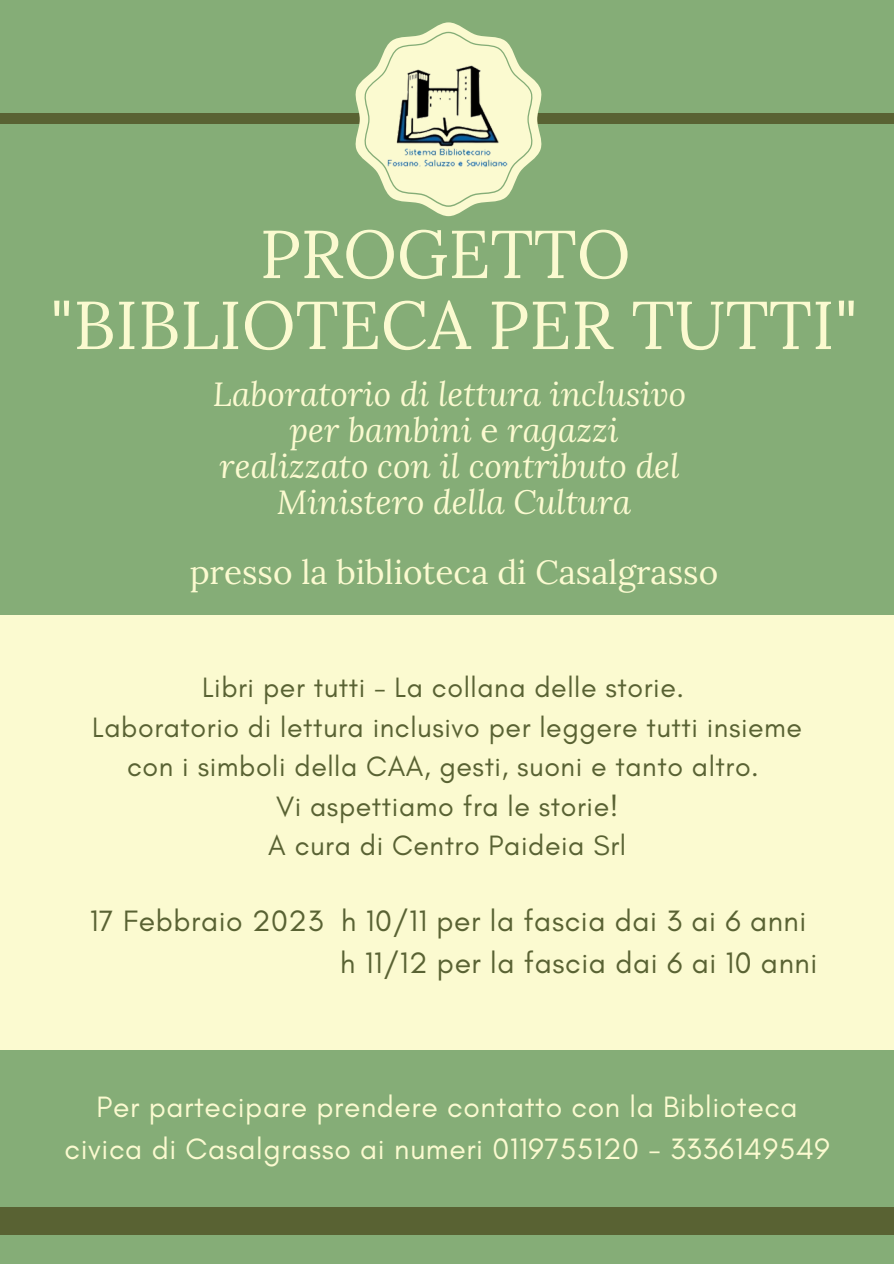
<style>
.page{position:relative;width:894px;height:1264px;background:#fff}
.page>*{position:absolute;margin:0;border:0;box-sizing:border-box;transform-origin:0 0}
.t1{font:67.5px/70.9px "Lora";color:#fbfad0;text-align:center}
.t2{font:italic 33.3px/36px "Lora";color:#fbfad0;text-align:center}
.t3{font:33.3px "Lora";color:#fbfad0}
.t4{font:30px/41.7px "Glacial Indifference";letter-spacing:.02em;color:#fbfad0;text-align:center}
.t5{font:30px/41.7px "Glacial Indifference";letter-spacing:.02em;color:#596233}
.t6{font:28.5px/39.5px "Glacial Indifference";letter-spacing:.02em;color:#596233;text-align:center}
.s1{font-style:normal}
</style>
<div class="page">
<div style="left:0;top:0;width:893px;height:1263px;background:#85ad77"></div>
<div style="left:0;top:614px;width:893px;height:435px;background:#fbfad0"></div>
<div style="left:0;top:114px;width:893px;height:10px;background:#596233"></div>
<svg style="left:355px;top:22px;width:186px;height:194px"></svg>
<div style="left:0;top:1207px;width:893px;height:27px;background:#596233"></div>
<img style="left:377px;top:55px;width:141px;height:128px">
<h1 class="t1" style="left:50px;top:218px;width:809px">PROGETTO<br>"BIBLIOTECA PER TUTTI"</h1>
<p class="t2" style="left:213px;top:375px;width:474px">Laboratorio di lettura inclusivo per bambini <span class="s1">e</span> ragazzi realizzato con il contributo del<br>Ministero della Cultura</p>
<p class="t3" style="left:190px;top:550px;width:530px">presso la biblioteca di Casalgrasso</p>
<p class="t6" style="left:92px;top:667px;width:711px">Libri per tutti - La collana delle storie.<br>Laboratorio di lettura inclusivo per leggere tutti insieme con i simboli della CAA, gesti, suoni e tanto altro.<br>Vi aspettiamo fra le storie!<br>A cura di Centro Paideia Srl</p>
<p class="t5" style="left:340px;top:900px;width:478px;text-indent:-250px">17 Febbraio 2023 h 10/11 per la fascia dai 3 ai 6 anni h 11/12 per la fascia dai 6 ai 10 anni</p>
<p class="t4" style="left:64px;top:1085px;width:766px">Per partecipare prendere contatto con la Biblioteca civica di Casalgrasso ai numeri 0119755120 - 3336149549</p>
</div>
